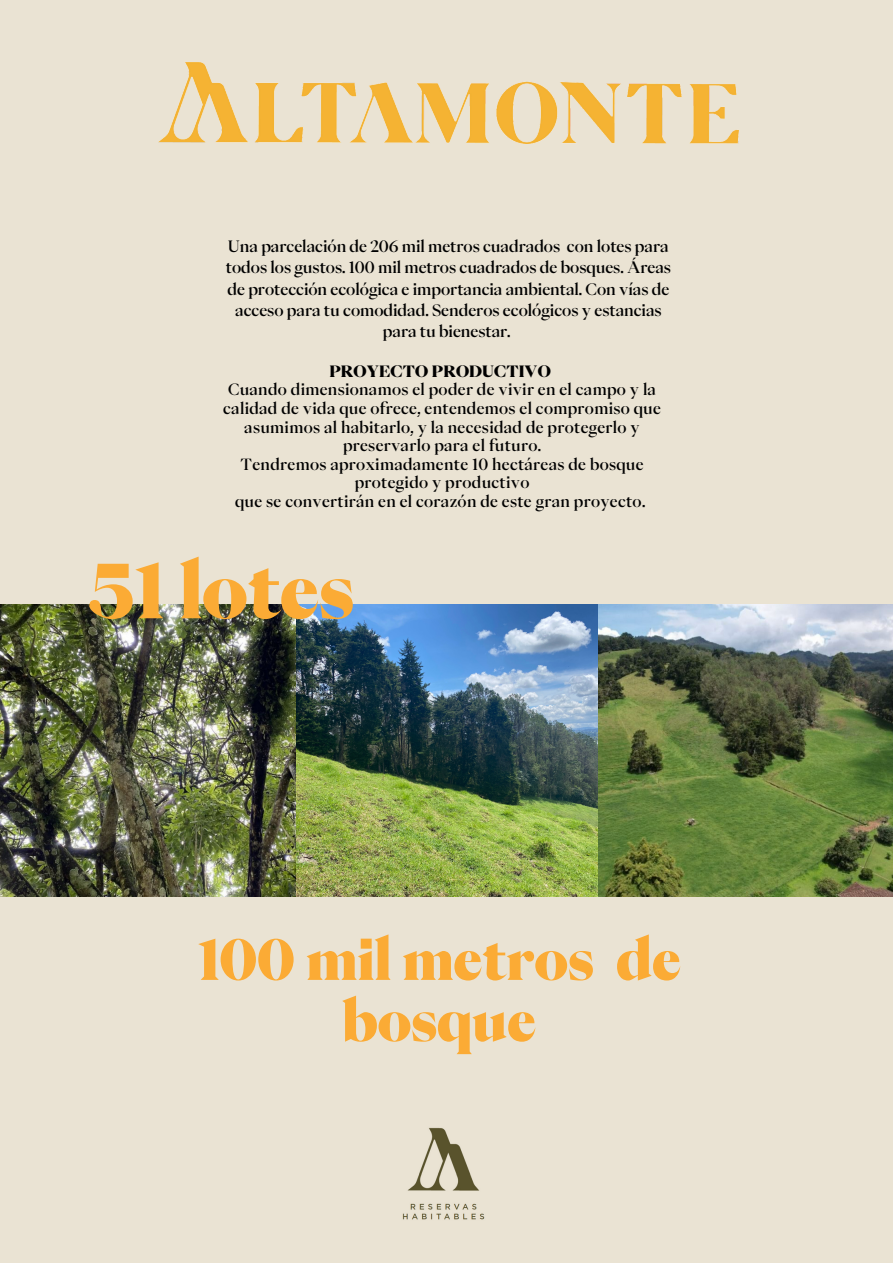
<style>
.page{position:relative;width:893px;height:1263px;background:#eae3d3}
.page>*{position:absolute;margin:0;border:0;box-sizing:border-box;transform-origin:0 0}
.t1{font:800 72.6px "PP Eiko";color:#fbab35}
.t2{font:800 53.55px/61.2px "PP Eiko";color:#fbab35;text-align:center}
.t3{font:500 15.52px/21.4px "PP Eiko";color:#000;text-align:center}
.t4{font:500 15.3px/18.6px "PP Eiko";letter-spacing:.02em;color:#000;text-align:center}
.t5{font:800 15.3px "PP Eiko";letter-spacing:.02em;color:#000}
</style>
<div class="page">
<img style="left:402px;top:1127px;width:83px;height:93px">
<img style="left:295px;top:604px;width:303px;height:293px">
<img style="left:0;top:604px;width:295px;height:293px">
<img style="left:598px;top:604px;width:295px;height:293px">
<img style="left:158px;top:63px;width:580px;height:80px">
<p class="t3" style="left:226px;top:235px;width:447px">Una parcelación de 206 mil metros cuadrados con lotes para todos los gustos. 100 mil metros cuadrados de bosques. Áreas de protección ecológica e importancia ambiental. Con vías de acceso para tu comodidad. Senderos ecológicos y estancias para tu bienestar.</p>
<p class="t5" style="left:330px;top:363px;width:223px">PROYECTO PRODUCTIVO</p>
<p class="t4" style="left:223px;top:380px;width:439px">Cuando dimensionamos el poder de vivir en el campo y la calidad de vida que ofrece, entendemos el compromiso que asumimos al habitarlo, y la necesidad de protegerlo y preservarlo para el futuro.<br>Tendremos aproximadamente 10 hectáreas de bosque protegido y productivo<br>que se convertirán en el corazón de este gran proyecto.</p>
<h1 class="t1" style="left:88px;top:554px;width:268px">51 lotes</h1>
<h2 class="t2" style="left:197px;top:929px;width:485px">100 mil metros de bosque</h2>
</div>
